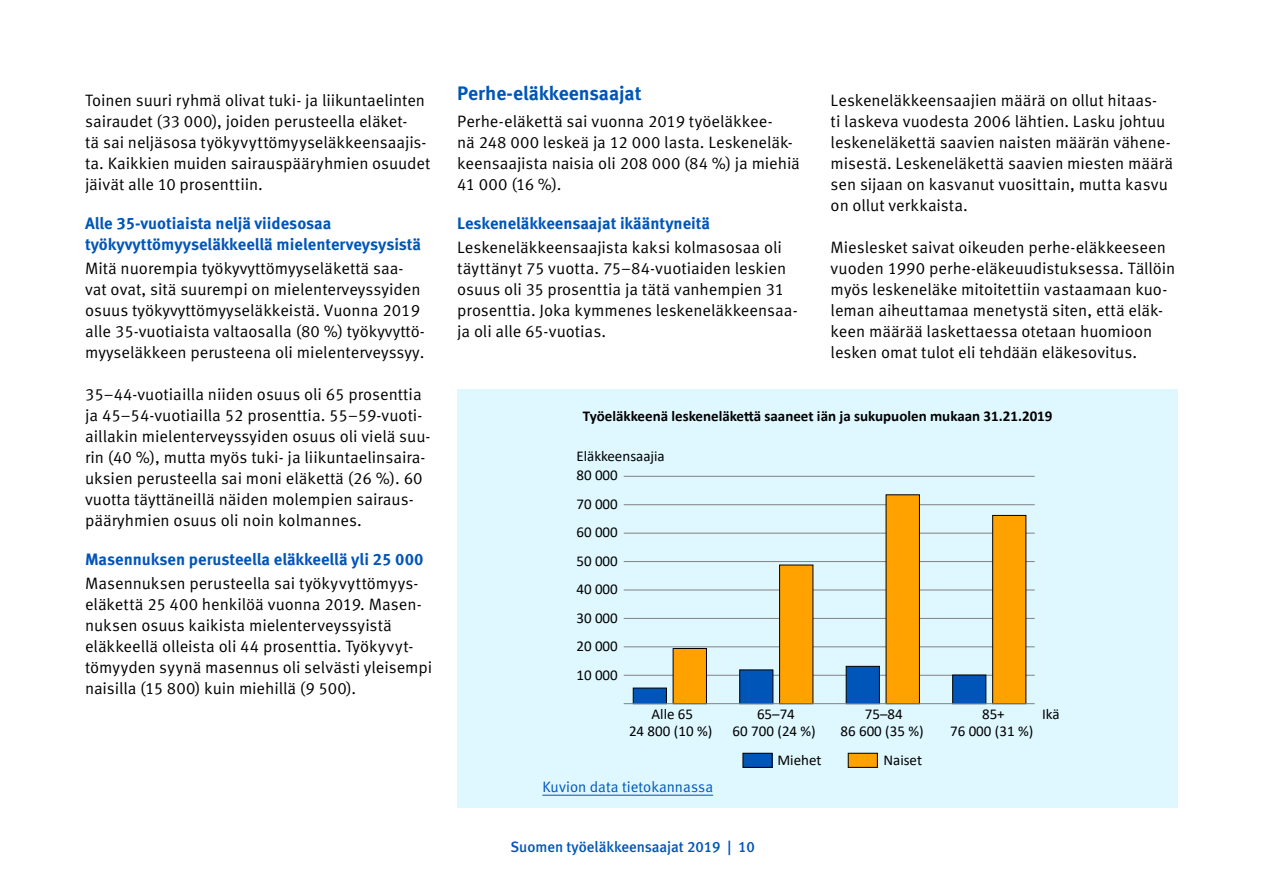
<style>
.page{position:relative;width:1263px;height:893px;background:#fff}
.page>*{position:absolute;margin:0;border:0;box-sizing:border-box;transform-origin:0 0}
._2__otsikko{font:700 19.5px "Meta Pro";color:#0055b9}
.Leipä{font:16.5px/21px "Meta Pro Norm";color:#000}
._3__otsikko{font:700 16.5px/21px "Meta Pro";color:#0055b9}
.t1{font:15px/28.5px "Calibri";color:#000;text-align:center}
.Graafiotsikko{font:700 15px "Calibri";color:#000}
.t2{font:15px "Meta Medium LF";color:#0055b9}
.Linkkiteksti{font:15px "Meta Normal LF";color:#0055b9}
</style>
<div class="page">
<div style="left:457px;top:389px;width:720px;height:419px;background:#dff8ff"></div>
<hr style="left:624px;top:675px;width:411px;height:1px;background:#818181">
<hr style="left:624px;top:646px;width:411px;height:1px;background:#818181">
<hr style="left:624px;top:618px;width:411px;height:1px;background:#818181">
<hr style="left:624px;top:590px;width:411px;height:1px;background:#818181">
<hr style="left:624px;top:561px;width:411px;height:1px;background:#818181">
<hr style="left:624px;top:533px;width:411px;height:1px;background:#818181">
<hr style="left:624px;top:504px;width:411px;height:1px;background:#818181">
<hr style="left:624px;top:476px;width:411px;height:1px;background:#818181">
<svg style="left:632px;top:674px;width:40px;height:29px"></svg>
<svg style="left:672px;top:494px;width:355px;height:209px"></svg>
<hr style="left:624px;top:703px;width:411px;height:1px;background:#818181">
<div style="left:743px;top:753px;width:29px;height:14px;background:#0055b9"></div>
<div style="left:742px;top:753px;width:30px;height:15px;border:1px solid #000"></div>
<div style="left:848px;top:753px;width:29px;height:14px;background:#ffa200"></div>
<div style="left:848px;top:753px;width:30px;height:15px;border:1px solid #000"></div>
<hr style="left:542px;top:795px;width:171px;height:1px;background:#0055b9">
<p class="Leipä" style="left:85px;top:89px;width:347px">Toinen suuri ryhmä olivat tuki- ja liikuntaelinten sairaudet (33 000), joiden perusteella eläket-<br>tä sai neljäsosa työkyvyttömyyseläkkeensaajis&shy;ta. Kaikkien muiden sairauspääryhmien osuudet jäivät alle 10 prosenttiin.</p>
<h2 class="_3__otsikko" style="left:85px;top:212px;width:338px">Alle 35-vuotiaista neljä viidesosaa työkyvyttömyyseläkkeellä mielenterveysysistä</h2>
<p class="Leipä" style="left:85px;top:257px;width:341px">Mitä nuorempia työkyvyttömyyseläkettä saa&shy;vat ovat, sitä suurempi on mielenterveyssyiden osuus työkyvyttömyyseläkkeistä. Vuonna 2019 alle 35-vuotiaista valtaosalla (80 %) työkyvyttö-</p>
<p class="Leipä" style="left:85px;top:341px;width:341px">myyseläkkeen perusteena oli mielenterveyssyy.</p>
<p class="Leipä" style="left:85px;top:383px;width:347px">35–44-vuotiailla niiden osuus oli 65 prosenttia ja 45–54-vuotiailla 52 prosenttia. 55–59-vuoti&shy;aillakin mielenterveyssyiden osuus oli vielä suu&shy;rin (40 %), mutta myös tuki- ja liikuntaelinsaira&shy;uksien perusteella sai moni eläkettä (26 %). 60 vuotta täyttäneillä näiden molempien sairaus&shy;pääryhmien osuus oli noin kolmannes.</p>
<h2 class="_3__otsikko" style="left:85px;top:548px;width:340px">Masennuksen perusteella eläkkeellä yli 25 000</h2>
<p class="Leipä" style="left:85px;top:572px;width:349px">Masennuksen perusteella sai työkyvyttömyys&shy;eläkettä 25 400 henkilöä vuonna 2019. Masen&shy;nuksen osuus kaikista mielenterveyssyistä eläkkeellä olleista oli 44 prosenttia. Työkyvyt&shy;tömyyden syynä masennus oli selvästi yleisempi naisilla (15 800) kuin miehillä (9 500).</p>
<h2 class="_2__otsikko" style="left:457px;top:78px;width:186px">Perhe-eläkkeensaajat</h2>
<p class="Leipä" style="left:457px;top:110px;width:344px">Perhe-eläkettä sai vuonna 2019 työeläkkee-<br>nä 248 000 leskeä ja 12 000 lasta. Leskeneläk&shy;keensaajista naisia oli 208 000 (84 %) ja miehiä</p>
<p class="Leipä" style="left:457px;top:173px;width:106px">41 000 (16 %).</p>
<h2 class="_3__otsikko" style="left:457px;top:212px;width:254px">Leskeneläkkeensaajat ikääntyneitä</h2>
<p class="Leipä" style="left:457px;top:236px;width:342px">Leskeneläkkeensaajista kaksi kolmasosaa oli täyttänyt 75 vuotta. 75–84-vuotiaiden leskien osuus oli 35 prosenttia ja tätä vanhempien 31 prosenttia. Joka kymmenes leskeneläkkeensaa&shy;ja oli alle 65-vuotias.</p>
<p class="Leipä" style="left:831px;top:89px;width:344px">Leskeneläkkeensaajien määrä on ollut hitaas-<br>ti laskeva vuodesta 2006 lähtien. Lasku johtuu leskeneläkettä saavien naisten määrän vähene&shy;misestä. Leskeneläkettä saavien miesten määrä sen sijaan on kasvanut vuosittain, mutta kasvu on ollut verkkaista.</p>
<p class="Leipä" style="left:831px;top:236px;width:346px">Mieslesket saivat oikeuden perhe-eläkkeeseen vuoden 1990 perhe-eläkeuudistuksessa. Tällöin myös leskeneläke mitoitettiin vastaamaan kuo&shy;leman aiheuttamaa menetystä siten, että eläk&shy;keen määrää laskettaessa otetaan huomioon lesken omat tulot eli tehdään eläkesovitus.</p>
<p class="Graafiotsikko" style="left:583px;top:405px;width:471px">Työeläkkeenä leskeneläkettä saaneet iän ja sukupuolen mukaan 31.21.2019</p>
<p class="t1" style="left:576px;top:442px;width:90px">Eläkkeensaajia</p>
<p class="t1" style="left:576px;top:460px;width:43px;text-align:justify">80 000<br>70 000<br>60 000<br>50 000<br>40 000<br>30 000<br>20 000<br>10 000</p>
<p class="t1" style="left:629px;top:706px;width:85px;line-height:16.5px">Alle 65<br>24 800 (10 %)</p>
<p class="t1" style="left:733px;top:706px;width:85px;line-height:16.5px">65–74<br>60 700 (24 %)</p>
<p class="t1" style="left:840px;top:706px;width:85px;line-height:16.5px">75–84<br>86 600 (35 %)</p>
<p class="t1" style="left:950px;top:706px;width:85px;line-height:16.5px">85+<br>76 000 (31 %)</p>
<p class="t1" style="left:1042px;top:700px;width:19px">Ikä</p>
<p class="t1" style="left:777px;top:745px;width:46px">Miehet</p>
<p class="t1" style="left:883px;top:745px;width:40px">Naiset</p>
<p class="Linkkiteksti" style="left:542px;top:778px;width:172px">Kuvion data tietokannassa</p>
<p class="t2" style="left:510px;top:838px;width:246px">Suomen työeläkkeensaajat 2019 | 10</p>
</div>
